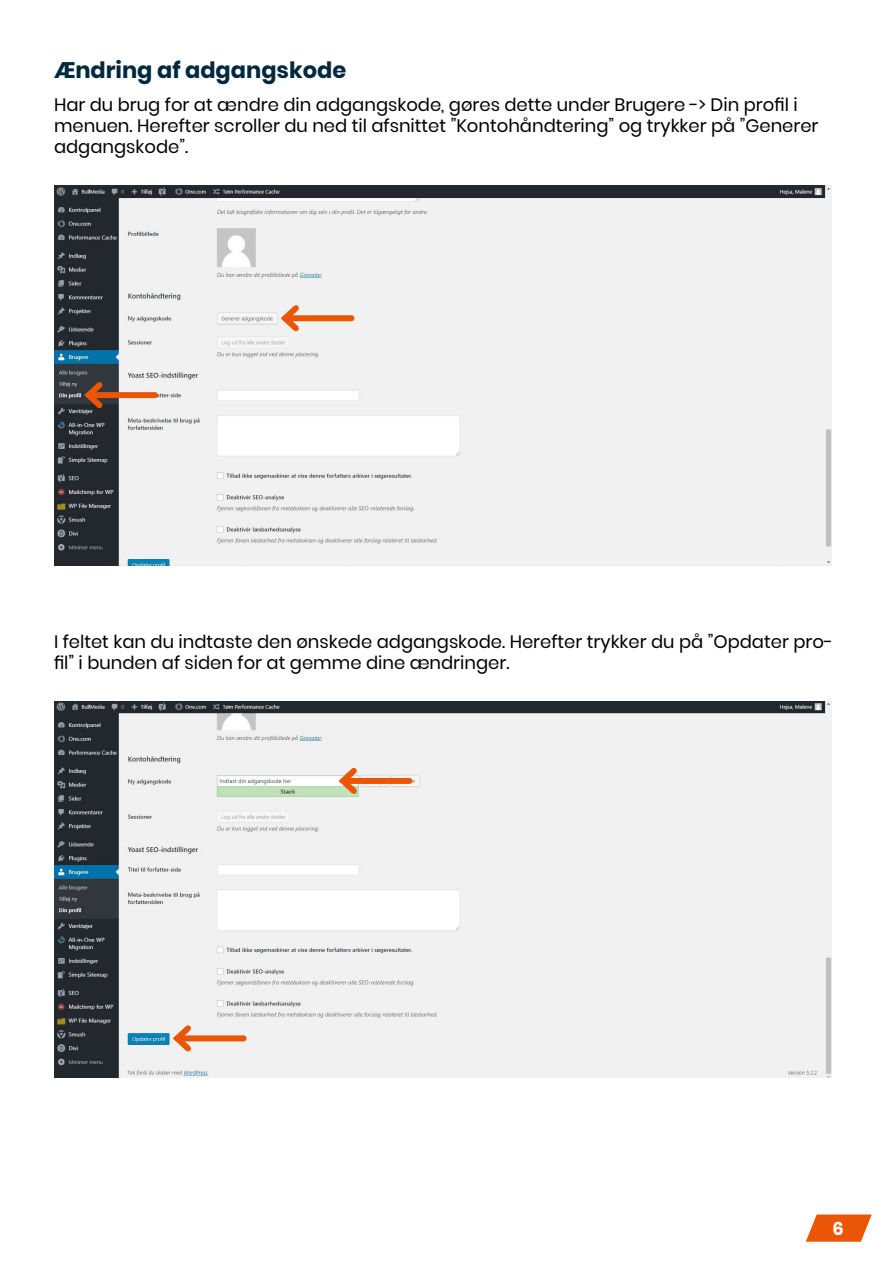
<style>
.page{position:relative;width:893px;height:1263px;background:#fff}
.page>*{position:absolute;margin:0;border:0;box-sizing:border-box;transform-origin:0 0}
.t1{font:700 22.5px "Poppins";color:#01293e}
.t2{font:18px/21px "Poppins";color:#000}
.t3{font:700 18px "Poppins";color:#fff}
</style>
<div class="page">
<svg style="left:806px;top:1214px;width:66px;height:28px"></svg>
<img style="left:54px;top:185px;width:778px;height:381px">
<div style="left:89px;top:392px;width:66px;height:6px;background:#ea5606"></div>
<svg style="left:80px;top:377px;width:28px;height:37px"></svg>
<div style="left:285px;top:315px;width:66px;height:6px;background:#ea5606"></div>
<svg style="left:276px;top:300px;width:28px;height:37px"></svg>
<img style="left:54px;top:701px;width:778px;height:376px">
<div style="left:177px;top:1035px;width:67px;height:6px;background:#ea5606"></div>
<svg style="left:168px;top:1020px;width:28px;height:37px"></svg>
<div style="left:343px;top:778px;width:66px;height:6px;background:#ea5606"></div>
<svg style="left:334px;top:762px;width:28px;height:37px"></svg>
<p class="t1" style="left:54px;top:57px;width:294px">Ændring af adgangskode</p>
<p class="t2" style="left:54px;top:95px;width:766px">Har du brug for at ændre din adgangskode, gøres dette under Brugere -&gt; Din profil i menuen. Herefter scroller du ned til afsnittet ”Kontohåndtering” og trykker på ”Generer adgangskode”.</p>
<p class="t2" style="left:54px;top:631px;width:781px">I feltet kan du indtaste den ønskede adgangskode. Herefter trykker du på ”Opdater pro&shy;fil” i bunden af siden for at gemme dine ændringer.</p>
<p class="t3" style="left:832px;top:1218px;width:13px">6</p>
</div>
